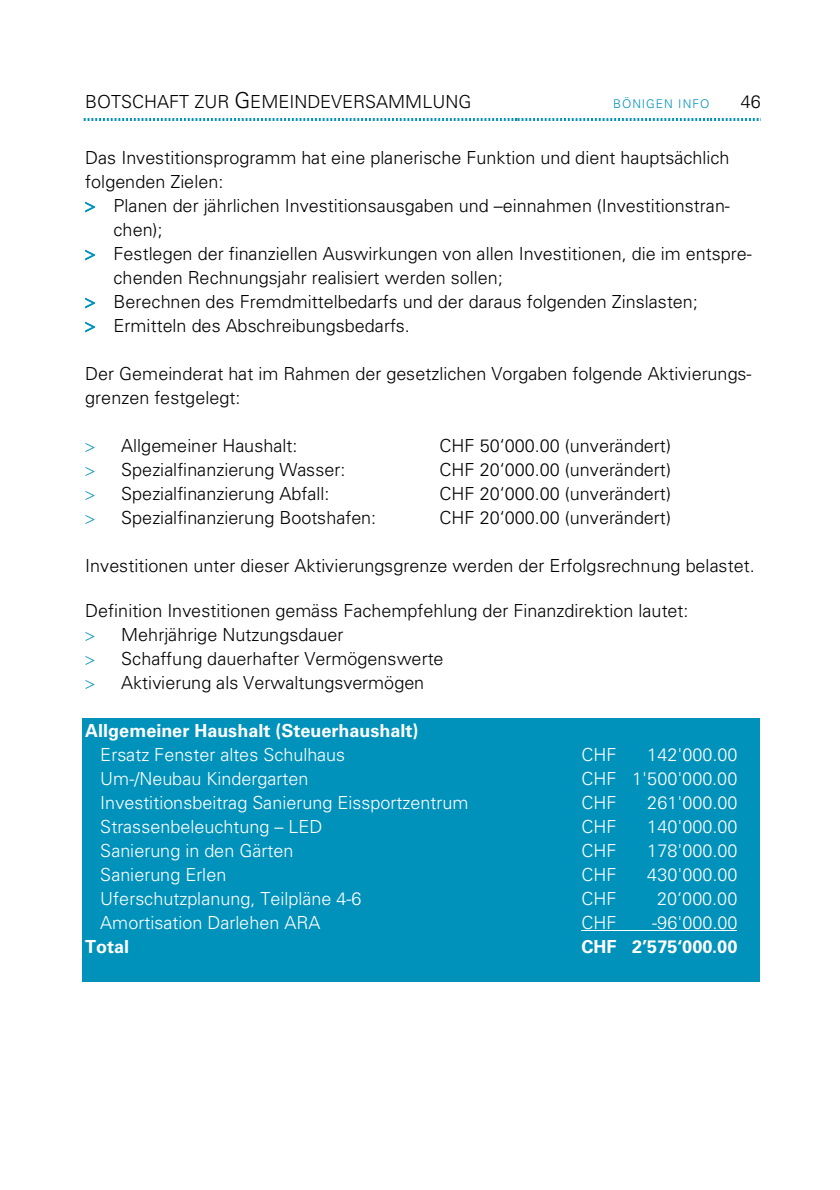
<style>
.page{position:relative;width:840px;height:1190px;background:#fff}
.page>*{position:absolute;margin:0;border:0;box-sizing:border-box;transform-origin:0 0}
.t1{font:300 18px/24px "Univers LT Pro 45";letter-spacing:.005em;color:#000}
.t2{font:300 18px "Univers LT Pro 45";color:#fff}
.t3{font:700 18px "Univers LT Pro 65";letter-spacing:.005em;color:#fff}
.t4{font:300 12px "Univers LT Pro 45";letter-spacing:.08em;color:#0092bb}
.s1{font-size:22px}
</style>
<div class="page">
<img style="left:84px;top:119px;width:432px;height:1px">
<img style="left:710px;top:119px;width:51px;height:1px">
<div style="left:82px;top:718px;width:678px;height:24px;background:#0092bb"></div>
<div style="left:82px;top:742px;width:678px;height:24px;background:#0092bb"></div>
<div style="left:82px;top:766px;width:678px;height:24px;background:#0092bb"></div>
<div style="left:82px;top:790px;width:678px;height:24px;background:#0092bb"></div>
<div style="left:82px;top:814px;width:678px;height:24px;background:#0092bb"></div>
<div style="left:82px;top:838px;width:678px;height:24px;background:#0092bb"></div>
<div style="left:82px;top:862px;width:678px;height:24px;background:#0092bb"></div>
<div style="left:82px;top:886px;width:678px;height:24px;background:#0092bb"></div>
<div style="left:82px;top:910px;width:678px;height:24px;background:#0092bb"></div>
<hr style="left:582px;top:930px;width:155px;height:1px;background:#fff">
<div style="left:82px;top:934px;width:678px;height:24px;background:#0092bb"></div>
<div style="left:82px;top:958px;width:678px;height:24px;background:#0092bb"></div>
<p class="t1" style="left:85px;top:92px;width:388px">BOTSCHAFT ZUR <span class="s1">G</span>EMEINDEVERSAMMLUNG</p>
<p class="t4" style="left:613px;top:99px;width:98px">BÖNIGEN INFO</p>
<p class="t1" style="left:741px;top:92px;width:22px">46</p>
<p class="t1" style="left:85px;top:148px;width:646px">Das Investitionsprogramm hat eine planerische Funktion und dient hauptsächlich folgenden Zielen:</p>
<p class="t1" style="left:114px;top:196px;width:640px">Planen der jährlichen Investitionsausgaben und –einnahmen (Investitionstran&shy;chen);<br>Festlegen der finanziellen Auswirkungen von allen Investitionen, die im entspre&shy;chenden Rechnungsjahr realisiert werden sollen;<br>Berechnen des Fremdmittelbedarfs und der daraus folgenden Zinslasten; Ermitteln des Abschreibungsbedarfs.</p>
<p class="t1" style="left:85px;top:364px;width:668px">Der Gemeinderat hat im Rahmen der gesetzlichen Vorgaben folgende Aktivierungs&shy;grenzen festgelegt:</p>
<p class="t1" style="left:121px;top:436px;width:178px">Allgemeiner Haushalt:</p>
<p class="t1" style="left:440px;top:436px;width:233px">CHF 50‘000.00 (unverändert)</p>
<p class="t1" style="left:121px;top:460px;width:226px">Spezialfinanzierung Wasser:</p>
<p class="t1" style="left:440px;top:460px;width:233px">CHF 20‘000.00 (unverändert)</p>
<p class="t1" style="left:121px;top:484px;width:210px">Spezialfinanzierung Abfall:</p>
<p class="t1" style="left:440px;top:484px;width:233px">CHF 20‘000.00 (unverändert)</p>
<p class="t1" style="left:121px;top:508px;width:257px">Spezialfinanzierung Bootshafen:</p>
<p class="t1" style="left:440px;top:508px;width:233px">CHF 20‘000.00 (unverändert)</p>
<p class="t1" style="left:85px;top:556px;width:671px">Investitionen unter dieser Aktivierungsgrenze werden der Erfolgsrechnung belastet.</p>
<p class="t1" style="left:121px;top:601px;width:569px;text-indent:-36px">Definition Investitionen gemäss Fachempfehlung der Finanzdirektion lautet:<br>Mehrjährige Nutzungsdauer<br>Schaffung dauerhafter Vermögenswerte<br>Aktivierung als Verwaltungsvermögen</p>
<p class="t3" style="left:85px;top:724px;width:335px">Allgemeiner Haushalt (Steuerhaushalt)</p>
<p class="t2" style="left:100px;top:748px;width:246px">Ersatz Fenster altes Schulhaus</p>
<p class="t2" style="left:582px;top:748px;width:36px">CHF</p>
<p class="t2" style="left:647px;top:748px;width:92px">142'000.00</p>
<p class="t2" style="left:100px;top:772px;width:210px">Um-/Neubau Kindergarten</p>
<p class="t2" style="left:582px;top:772px;width:157px">CHF 1'500'000.00</p>
<p class="t2" style="left:100px;top:796px;width:370px">Investitionsbeitrag Sanierung Eissportzentrum</p>
<p class="t2" style="left:582px;top:796px;width:36px">CHF</p>
<p class="t2" style="left:647px;top:796px;width:92px">261'000.00</p>
<p class="t2" style="left:100px;top:820px;width:224px">Strassenbeleuchtung – LED</p>
<p class="t2" style="left:582px;top:820px;width:36px">CHF</p>
<p class="t2" style="left:647px;top:820px;width:92px">140'000.00</p>
<p class="t2" style="left:100px;top:844px;width:195px">Sanierung in den Gärten</p>
<p class="t2" style="left:582px;top:844px;width:36px">CHF</p>
<p class="t2" style="left:647px;top:844px;width:92px">178'000.00</p>
<p class="t2" style="left:100px;top:868px;width:128px">Sanierung Erlen</p>
<p class="t2" style="left:582px;top:868px;width:36px">CHF</p>
<p class="t2" style="left:647px;top:868px;width:92px">430'000.00</p>
<p class="t2" style="left:100px;top:892px;width:263px">Uferschutzplanung, Teilpläne 4-6</p>
<p class="t2" style="left:582px;top:892px;width:36px">CHF</p>
<p class="t2" style="left:657px;top:892px;width:82px">20‘000.00</p>
<p class="t2" style="left:100px;top:916px;width:222px">Amortisation Darlehen ARA</p>
<p class="t2" style="left:582px;top:916px;width:36px">CHF</p>
<p class="t2" style="left:652px;top:916px;width:87px">-96'000.00</p>
<p class="t3" style="left:85px;top:940px;width:46px">Total</p>
<p class="t3" style="left:582px;top:940px;width:157px">CHF 2’575‘000.00</p>
</div>
